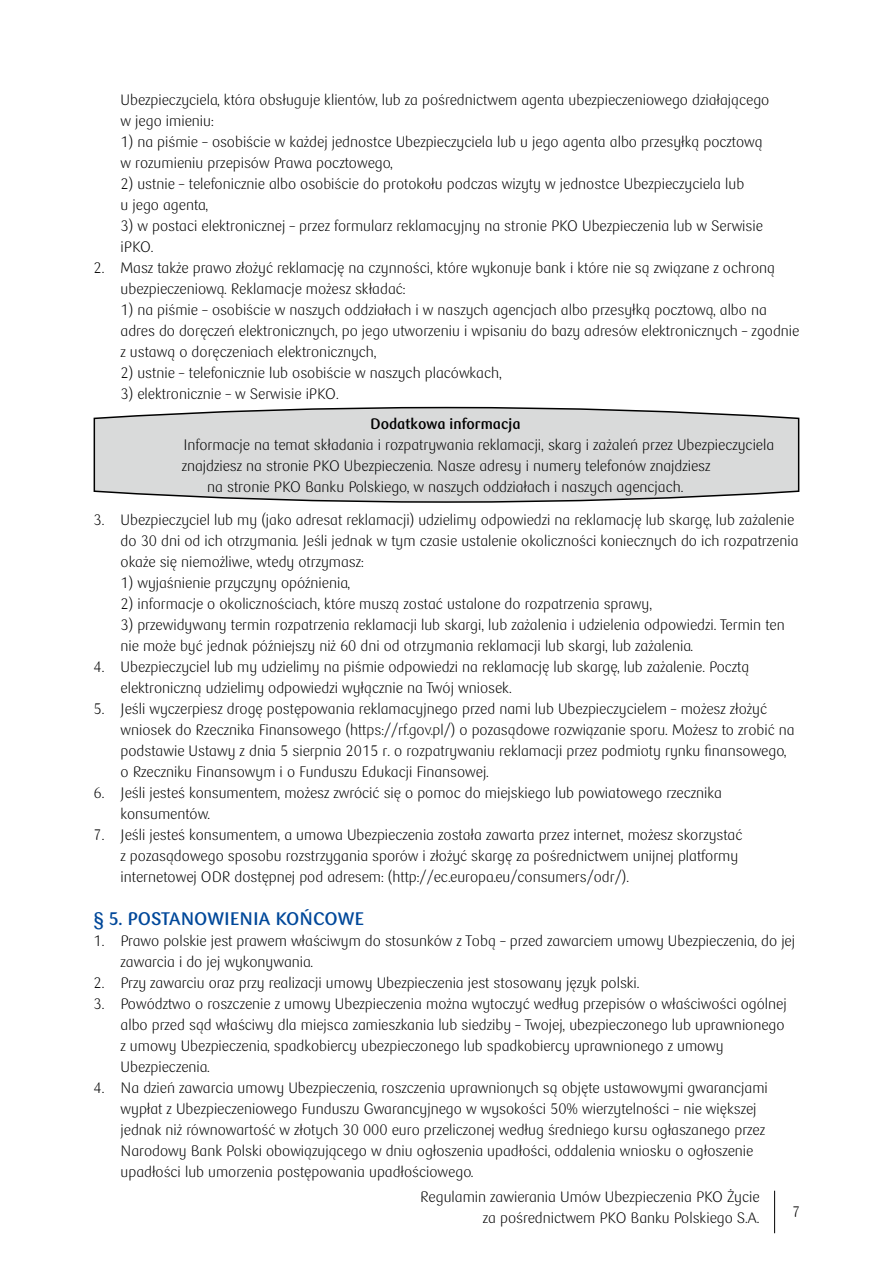
<style>
.page{position:relative;width:893px;height:1263px;background:#fff}
.page>*{position:absolute;margin:0;border:0;box-sizing:border-box;transform-origin:0 0}
.t1{font:700 18px "PKO Bank Polski";color:#00489a}
.t2{font:300 15px/21px "PKO Bank Polski";color:#000}
.t3{font:700 15px "PKO Bank Polski";color:#000}
</style>
<div class="page">
<hr style="left:774px;top:1191px;width:1px;height:42px;background:#000">
<svg style="left:93px;top:406px;width:707px;height:97px;background:#d5d5d5"></svg>
<p class="t2" style="left:121px;top:90px;width:650px">Ubezpieczyciela, która obsługuje klientów, lub za pośrednictwem agenta ubezpieczeniowego działającego w jego imieniu:</p>
<p class="t2" style="left:121px;top:132px;width:644px">1) na piśmie – osobiście w każdej jednostce Ubezpieczyciela lub u jego agenta albo przesyłką pocztową w rozumieniu przepisów Prawa pocztowego,</p>
<p class="t2" style="left:121px;top:174px;width:625px">2) ustnie – telefonicznie albo osobiście do protokołu podczas wizyty w jednostce Ubezpieczyciela lub u jego agenta,</p>
<p class="t2" style="left:121px;top:216px;width:644px">3) w postaci elektronicznej – przez formularz reklamacyjny na stronie PKO Ubezpieczenia lub w Serwisie iPKO.</p>
<p class="t2" style="left:121px;top:258px;width:656px;text-indent:-27px">2. Masz także prawo złożyć reklamację na czynności, które wykonuje bank i które nie są związane z ochroną ubezpieczeniową. Reklamacje możesz składać:</p>
<p class="t2" style="left:121px;top:300px;width:680px">1) na piśmie – osobiście w naszych oddziałach i w naszych agencjach albo przesyłką pocztową, albo na adres do doręczeń elektronicznych, po jego utworzeniu i wpisaniu do bazy adresów elektronicznych – zgodnie z ustawą o doręczeniach elektronicznych,</p>
<p class="t2" style="left:121px;top:363px;width:383px">2) ustnie – telefonicznie lub osobiście w naszych placówkach,</p>
<p class="t2" style="left:121px;top:384px;width:220px">3) elektronicznie – w Serwisie iPKO.</p>
<p class="t3" style="left:370px;top:415px;width:152px">Dodatkowa informacja</p>
<p class="t2" style="left:183px;top:435px;width:592px">Informacje na temat składania i rozpatrywania reklamacji, skarg i zażaleń przez Ubezpieczyciela</p>
<p class="t2" style="left:182px;top:456px;width:530px">znajdziesz na stronie PKO Ubezpieczenia. Nasze adresy i numery telefonów znajdziesz</p>
<p class="t2" style="left:207px;top:477px;width:478px">na stronie PKO Banku Polskiego, w naszych oddziałach i naszych agencjach.</p>
<p class="t2" style="left:121px;top:510px;width:679px;text-indent:-27px">3. Ubezpieczyciel lub my (jako adresat reklamacji) udzielimy odpowiedzi na reklamację lub skargę, lub zażalenie do 30 dni od ich otrzymania. Jeśli jednak w tym czasie ustalenie okoliczności koniecznych do ich rozpatrzenia okaże się niemożliwe, wtedy otrzymasz:</p>
<p class="t2" style="left:121px;top:573px;width:231px">1) wyjaśnienie przyczyny opóźnienia,</p>
<p class="t2" style="left:121px;top:594px;width:533px">2) informacje o okolicznościach, które muszą zostać ustalone do rozpatrzenia sprawy,</p>
<p class="t2" style="left:121px;top:615px;width:666px">3) przewidywany termin rozpatrzenia reklamacji lub skargi, lub zażalenia i udzielenia odpowiedzi. Termin ten nie może być jednak późniejszy niż 60 dni od otrzymania reklamacji lub skargi, lub zażalenia.</p>
<p class="t2" style="left:121px;top:657px;width:630px;text-indent:-27px">4. Ubezpieczyciel lub my udzielimy na piśmie odpowiedzi na reklamację lub skargę, lub zażalenie. Pocztą elektroniczną udzielimy odpowiedzi wyłącznie na Twój wniosek.</p>
<p class="t2" style="left:121px;top:699px;width:676px;text-indent:-27px">5. Jeśli wyczerpiesz drogę postępowania reklamacyjnego przed nami lub Ubezpieczycielem – możesz złożyć wniosek do Rzecznika Finansowego (https://rf.gov.pl/) o pozasądowe rozwiązanie sporu. Możesz to zrobić na podstawie Ustawy z dnia 5 sierpnia 2015 r. o rozpatrywaniu reklamacji przez podmioty rynku finansowego, o Rzeczniku Finansowym i o Funduszu Edukacji Finansowej.</p>
<p class="t2" style="left:121px;top:783px;width:603px;text-indent:-27px">6. Jeśli jesteś konsumentem, możesz zwrócić się o pomoc do miejskiego lub powiatowego rzecznika konsumentów.</p>
<p class="t2" style="left:121px;top:825px;width:623px;text-indent:-27px">7. Jeśli jesteś konsumentem, a umowa Ubezpieczenia została zawarta przez internet, możesz skorzystać z pozasądowego sposobu rozstrzygania sporów i złożyć skargę za pośrednictwem unijnej platformy internetowej ODR dostępnej pod adresem: (http://ec.europa.eu/consumers/odr/).</p>
<p class="t1" style="left:94px;top:908px;width:272px">§ 5. POSTANOWIENIA KOŃCOWE</p>
<p class="t2" style="left:121px;top:930px;width:676px;text-indent:-27px">1. Prawo polskie jest prawem właściwym do stosunków z Tobą – przed zawarciem umowy Ubezpieczenia, do jej zawarcia i do jej wykonywania.</p>
<p class="t2" style="left:94px;top:972px;width:548px">2. Przy zawarciu oraz przy realizacji umowy Ubezpieczenia jest stosowany język polski.</p>
<p class="t2" style="left:121px;top:993px;width:668px;text-indent:-27px">3. Powództwo o roszczenie z umowy Ubezpieczenia można wytoczyć według przepisów o właściwości ogólnej albo przed sąd właściwy dla miejsca zamieszkania lub siedziby – Twojej, ubezpieczonego lub uprawnionego z umowy Ubezpieczenia, spadkobiercy ubezpieczonego lub spadkobiercy uprawnionego z umowy Ubezpieczenia.</p>
<p class="t2" style="left:121px;top:1077px;width:649px;text-indent:-27px">4. Na dzień zawarcia umowy Ubezpieczenia, roszczenia uprawnionych są objęte ustawowymi gwarancjami wypłat z Ubezpieczeniowego Funduszu Gwarancyjnego w wysokości 50% wierzytelności – nie większej jednak niż równowartość w złotych 30 000 euro przeliczonej według średniego kursu ogłaszanego przez Narodowy Bank Polski obowiązującego w dniu ogłoszenia upadłości, oddalenia wniosku o ogłoszenie upadłości lub umorzenia postępowania upadłościowego.</p>
<p class="t2" style="left:420px;top:1187px;width:341px;text-align:right">Regulamin zawierania Umów Ubezpieczenia PKO Życie za pośrednictwem PKO Banku Polskiego S.A.</p>
<p class="t2" style="left:792px;top:1202px;width:10px">7</p>
</div>
